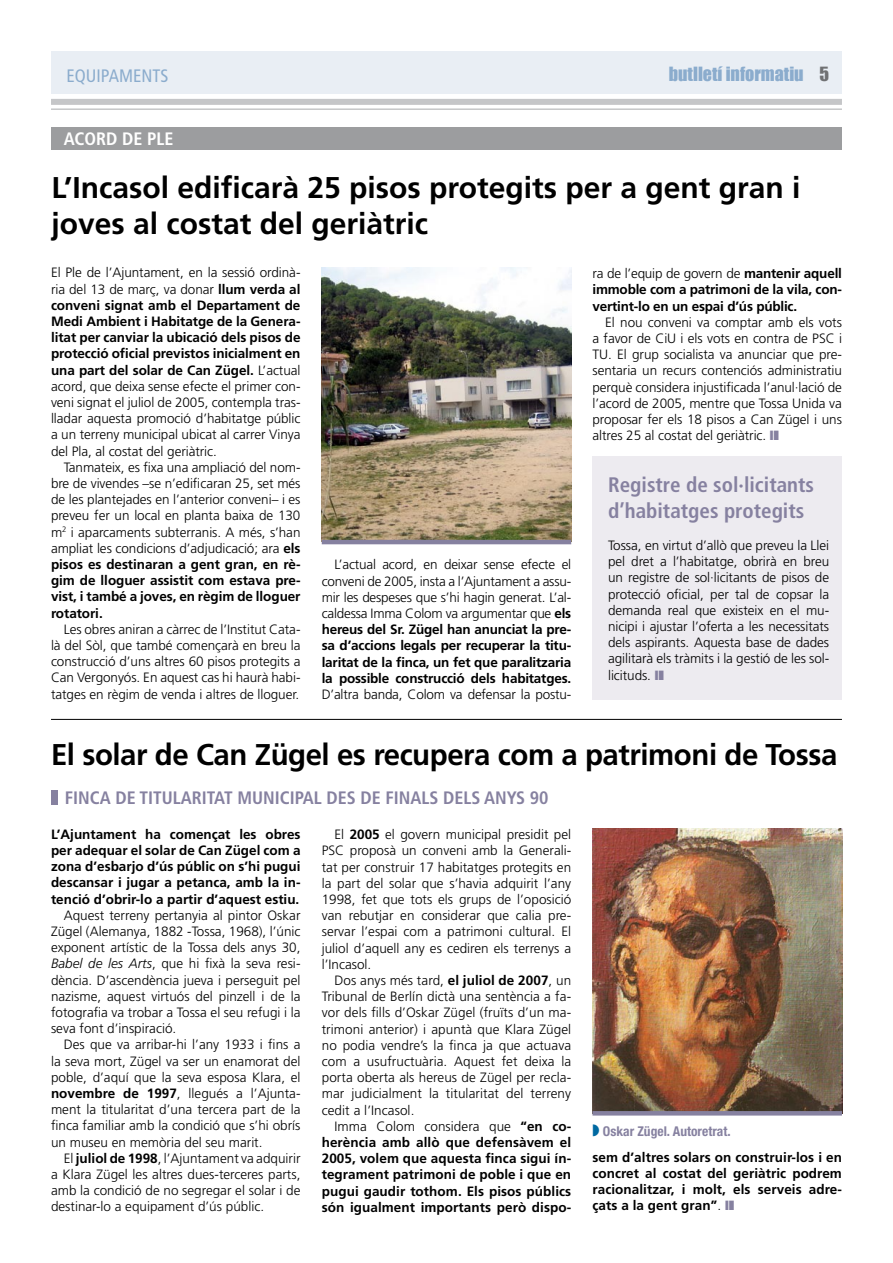
<style>
.page{position:relative;width:893px;height:1263px;background:#fff}
.page>*{position:absolute;margin:0;border:0;box-sizing:border-box;transform-origin:0 0}
.t1{font:700 30px/36px "Frutiger";color:#000}
.t2{font:700 condensed 21px/25.2px "Frutiger";color:#8681a0}
.t3{font:700 condensed 18px "Frutiger";color:#8681a0}
.t4{font:18px "Impact";color:#8baccd}
.t5{font:condensed 18px "Frutiger";color:#8baccd}
.t6{font:700 condensed 18px "Frutiger";color:#fff}
.t7{font:300 13.5px/16.2px "Frutiger";letter-spacing:-.005em;color:#000;text-align:justify}
.t8{font:700 13.5px/16.2px "Frutiger";color:#000;text-align:justify}
.t9{font:700 condensed 13.5px "Helvetica Neue";color:#8681a0}
.s1{font-weight:700}
.s2{font-weight:300}
.s3{font-style:italic}
</style>
<div class="page">
<div style="left:51px;top:99px;width:791px;height:6px;background:#c5c6c8"></div>
<hr style="left:51px;top:108px;width:791px;height:2px;background:#c5c6c8">
<div style="left:51px;top:51px;width:790px;height:43px;background:#e9eef4"></div>
<img style="left:592px;top:828px;width:250px;height:283px">
<img style="left:322px;top:268px;width:249px;height:272px">
<div style="left:592px;top:456px;width:250px;height:244px;background:#edebf0"></div>
<div style="left:51px;top:128px;width:791px;height:22px;background:#9c9d9f"></div>
<hr style="left:322px;top:540px;width:249px;height:4px;background:#8681a0">
<hr style="left:51px;top:719px;width:791px;height:1px;background:#000">
<div style="left:51px;top:790px;width:7px;height:14px;background:#8681a0"></div>
<hr style="left:592px;top:1111px;width:250px;height:4px;background:#8681a0">
<h3 class="t5" style="left:67px;top:65px;width:45px">EQUIPAME</h3>
<h3 class="t5" style="left:141px;top:65px;width:20px">NTS</h3>
<h3 class="t4" style="left:669px;top:63px;width:136px">butlletí informatiu</h3>
<h3 class="t6" style="left:64px;top:128px;width:109px">ACORD DE PLE</h3>
<h1 class="t1" style="left:51px;top:169px;width:751px">L’Incasol edificarà 25 pisos protegits per a gent gran i joves al costat del geriàtric</h1>
<p class="t7" style="left:51px;top:265px;width:251px">El Ple de l’Ajuntament, en la sessió ordinà&shy;ria del 13 de març, va donar <span class="s1">llum verda al conveni signat amb el Departament de Medi Ambient i Habitatge de la Genera&shy;litat per canviar la ubicació dels pisos de protecció oficial previstos inicialment en una part del solar de Can Zügel.</span> L’actual acord, que deixa sense efecte el primer con&shy;veni signat el juliol de 2005, contempla tras&shy;lladar aquesta promoció d’habitatge públic a un terreny municipal ubicat al carrer Vinya del Pla, al costat del geriàtric.</p>
<p class="t7" style="left:51px;top:459px;width:251px;text-indent:13px">Tanmateix, es fixa una ampliació del nom&shy;bre de vivendes –se n’edificaran 25, set més de les plantejades en l’anterior conveni– i es preveu fer un local en planta baixa de 130 m<sup>2</sup> i aparcaments subterranis. A més, s’han ampliat les condicions d’adjudicació; ara <span class="s1">els pisos es destinaran a gent gran, en rè&shy;gim de lloguer assistit com estava pre&shy;vist, i també a joves, en règim de lloguer rotatori.</span></p>
<p class="t7" style="left:51px;top:621px;width:251px;text-indent:13px">Les obres aniran a càrrec de l’Institut Cata&shy;là del Sòl, que també començarà en breu la construcció d’uns altres 60 pisos protegits a Can Vergonyós. En aquest cas hi haurà habi&shy;tatges en règim de venda i altres de lloguer.</p>
<p class="t8" style="left:322px;top:556px;width:251px;text-indent:13px"><span class="s2">L’actual acord, en deixar sense efecte el conveni de 2005, insta a l’Ajuntament a assu&shy;mir les despeses que s’hi hagin generat. L’al&shy;caldessa Imma Colom va argumentar que</span> els hereus del Sr. Zügel han anunciat la pre&shy;sa d’accions legals per recuperar la titu&shy;laritat de la finca, un fet que paralitzaria la possible construcció dels habitatges.</p>
<p class="t7" style="left:322px;top:686px;width:251px">D’altra banda, Colom va defensar la postu-</p>
<p class="t8" style="left:592px;top:265px;width:251px"><span class="s2">ra de l’equip de govern de</span> mantenir aquell immoble com a patrimoni de la vila, con&shy;vertint-lo en un espai d’ús públic.</p>
<p class="t7" style="left:592px;top:314px;width:251px;text-indent:13px">El nou conveni va comptar amb els vots a favor de CiU i els vots en contra de PSC i TU. El grup socialista va anunciar que pre&shy;sentaria un recurs contenciós administratiu perquè considera injustificada l’anul·lació de l’acord de 2005, mentre que Tossa Unida va proposar fer els 18 pisos a Can Zügel i uns altres 25 al costat del geriàtric.</p>
<h2 class="t2" style="left:608px;top:472px;width:208px">REGISTRE DE SOL·LICITANTS<br>D’HABITATGES PROTEGITS</h2>
<p class="t7" style="left:608px;top:537px;width:223px">Tossa, en virtut d’allò que preveu la Llei pel dret a l’habitatge, obrirà en breu un registre de sol·licitants de pisos de protecció oficial, per tal de copsar la demanda real que existeix en el mu&shy;nicipi i ajustar l’oferta a les necessitats dels aspirants. Aquesta base de dades agilitarà els tràmits i la gestió de les sol· licituds.</p>
<h1 class="t1" style="left:51px;top:736px;width:788px">El solar de Can Zügel es recupera com a patrimoni de Tossa</h1>
<h3 class="t3" style="left:65px;top:787px;width:485px">FINCA DE TITULARITAT MUNICIPAL DES DE FINALS DELS ANYS 90</h3>
<p class="t8" style="left:51px;top:826px;width:251px">L’Ajuntament ha començat les obres per adequar el solar de Can Zügel com a zona d’esbarjo d’ús públic on s’hi pugui descansar i jugar a petanca, amb la in&shy;tenció d’obrir-lo a partir d’aquest estiu.</p>
<p class="t7" style="left:51px;top:907px;width:251px;text-indent:13px">Aquest terreny pertanyia al pintor Oskar Zügel (Alemanya, 1882 -Tossa, 1968), l’únic exponent artístic de la Tossa dels anys 30, <span class="s3">Babel de les Arts</span>, que hi fixà la seva resi&shy;dència. D’ascendència jueva i perseguit pel nazisme, aquest virtuós del pinzell i de la fotografia va trobar a Tossa el seu refugi i la seva font d’inspiració.</p>
<p class="t7" style="left:51px;top:1037px;width:251px;text-indent:13px">Des que va arribar-hi l’any 1933 i fins a la seva mort, Zügel va ser un enamorat del poble, d’aquí que la seva esposa Klara, el <span class="s1">novembre de 1997</span>, llegués a l’Ajunta&shy;ment la titularitat d’una tercera part de la finca familiar amb la condició que s’hi obrís un museu en memòria del seu marit.</p>
<p class="t7" style="left:51px;top:1150px;width:251px;text-indent:13px">El <span class="s1">juliol de 1998</span>, l’Ajuntament va adquirir a Klara Zügel les altres dues-terceres parts, amb la condició de no segregar el solar i de destinar-lo a equipament d’ús públic.</p>
<p class="t7" style="left:322px;top:826px;width:251px;text-indent:13px">El <span class="s1">2005</span> el govern municipal presidit pel PSC proposà un conveni amb la Generali&shy;tat per construir 17 habitatges protegits en la part del solar que s’havia adquirit l’any 1998, fet que tots els grups de l’oposició van rebutjar en considerar que calia pre&shy;servar l’espai com a patrimoni cultural. El juliol d’aquell any es cediren els terrenys a l’Incasol.</p>
<p class="t7" style="left:322px;top:972px;width:251px;text-indent:13px">Dos anys més tard, <span class="s1">el juliol de 2007</span>, un Tribunal de Berlín dictà una sentència a fa&shy;vor dels fills d’Oskar Zügel (fruïts d’un ma&shy;trimoni anterior) i apuntà que Klara Zügel no podia vendre’s la finca ja que actuava com a usufructuària. Aquest fet deixa la porta oberta als hereus de Zügel per recla&shy;mar judicialment la titularitat del terreny cedit a l’Incasol.</p>
<p class="t8" style="left:322px;top:1118px;width:251px;text-indent:13px"><span class="s2">Imma Colom considera que</span> “en co&shy;herència amb allò que defensàvem el 2005, volem que aquesta finca sigui ín&shy;tegrament patrimoni de poble i que en pugui gaudir tothom. Els pisos públics són igualment importants però dispo-</p>
<p class="t9" style="left:603px;top:1123px;width:129px">Oskar Zügel. Autoretrat.</p>
<p class="t8" style="left:592px;top:1149px;width:251px">sem d’altres solars on construir-los i en concret al costat del geriàtric podrem racionalitzar, i molt, els serveis adre&shy;çats a la gent gran”<span class="s2">.</span></p>
</div>
